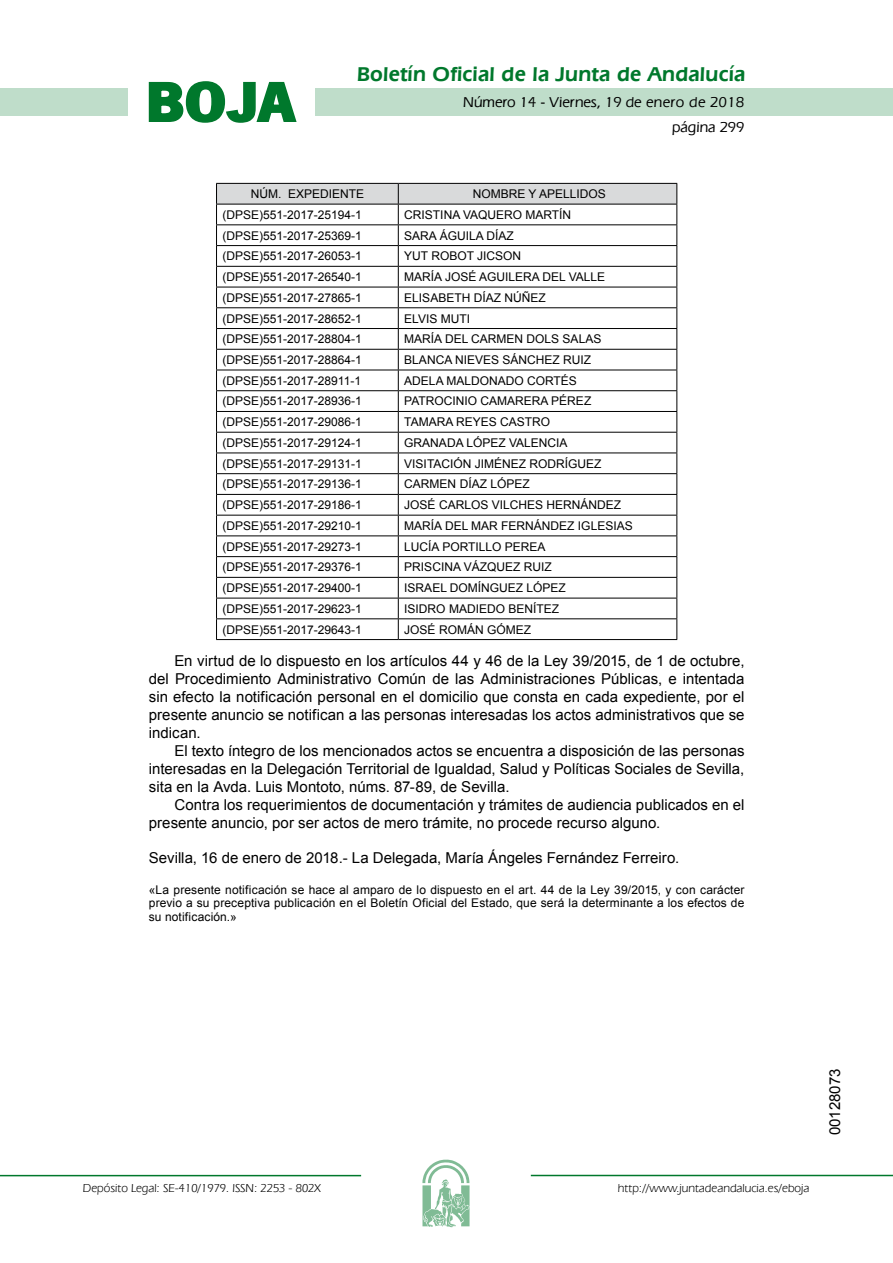
<style>
.page{position:relative;width:893px;height:1263px;background:#fff}
.page>*{position:absolute;margin:0;border:0;box-sizing:border-box;transform-origin:0 0}
.t1{font:700 57.75px "News Got T";color:#00782c;scale:1.14 1}
.t2{font:600 21px "Eras IT Cby BT";letter-spacing:.01em;color:#00782c}
.t3{font:15px/18px "Arial";color:#000;text-align:justify}
.t4{font:500 15px/24.5px "Eras IT Cby BT";color:#000;text-align:right}
.t5{font:12px/13.5px "Arial";color:#000;text-align:justify}
.t6{font:12px "Eras IT Cby BT";color:#000}
</style>
<div class="page">
<div style="left:315px;top:88px;width:577px;height:28px;background:#bfddca"></div>
<div style="left:0;top:88px;width:128px;height:28px;background:#bfddca"></div>
<hr style="left:0;top:1175px;width:361px;height:1px;background:#00782c">
<svg style="left:422px;top:1159px;width:47px;height:68px"></svg>
<hr style="left:531px;top:1175px;width:361px;height:1px;background:#00782c">
<svg style="left:148px;top:81px;width:149px;height:42px"></svg>
<svg style="left:216px;top:183px;width:461px;height:456px"></svg>
<hr style="left:216px;top:639px;width:182px;height:1px;background:#000">
<hr style="left:398px;top:639px;width:279px;height:1px;background:#000">
<h1 class="t1" style="left:145px;top:68px;width:133px">BOJA</h1>
<h2 class="t2" style="left:357px;top:62px;width:390px">Boletín Oficial de la Junta de Andalucía</h2>
<p class="t4" style="left:463px;top:90px;width:283px">Número 14 - Viernes, 19 de enero de 2018 página 299</p>
<p class="t5" style="left:251px;top:187px;width:115px">NÚM. EXPEDIENTE</p>
<p class="t5" style="left:472px;top:187px;width:134px">NOMBRE Y APELLIDOS</p>
<p class="t5" style="left:222px;top:208px;width:141px">(DPSE)551-2017-25194-1</p>
<p class="t5" style="left:404px;top:208px;width:168px">CRISTINA VAQUERO MARTÍN</p>
<p class="t5" style="left:222px;top:229px;width:141px">(DPSE)551-2017-25369-1</p>
<p class="t5" style="left:404px;top:229px;width:111px">SARA ÁGUILA DÍAZ</p>
<p class="t5" style="left:222px;top:249px;width:141px">(DPSE)551-2017-26053-1</p>
<p class="t5" style="left:404px;top:249px;width:118px">YUT ROBOT JICSON</p>
<p class="t5" style="left:222px;top:270px;width:141px">(DPSE)551-2017-26540-1</p>
<p class="t5" style="left:404px;top:270px;width:202px">MARÍA JOSÉ AGUILERA DEL VALLE</p>
<p class="t5" style="left:222px;top:291px;width:141px">(DPSE)551-2017-27865-1</p>
<p class="t5" style="left:404px;top:291px;width:143px">ELISABETH DÍAZ NÚÑEZ</p>
<p class="t5" style="left:222px;top:312px;width:141px">(DPSE)551-2017-28652-1</p>
<p class="t5" style="left:404px;top:312px;width:67px">ELVIS MUTI</p>
<p class="t5" style="left:222px;top:332px;width:141px">(DPSE)551-2017-28804-1</p>
<p class="t5" style="left:404px;top:332px;width:198px">MARÍA DEL CARMEN DOLS SALAS</p>
<p class="t5" style="left:222px;top:353px;width:141px">(DPSE)551-2017-28864-1</p>
<p class="t5" style="left:404px;top:353px;width:188px">BLANCA NIEVES SÁNCHEZ RUIZ</p>
<p class="t5" style="left:222px;top:374px;width:140px">(DPSE)551-2017-28911-1</p>
<p class="t5" style="left:404px;top:374px;width:174px">ADELA MALDONADO CORTÉS</p>
<p class="t5" style="left:222px;top:395px;width:141px">(DPSE)551-2017-28936-1</p>
<p class="t5" style="left:404px;top:395px;width:188px">PATROCINIO CAMARERA PÉREZ</p>
<p class="t5" style="left:222px;top:415px;width:141px">(DPSE)551-2017-29086-1</p>
<p class="t5" style="left:404px;top:415px;width:147px">TAMARA REYES CASTRO</p>
<p class="t5" style="left:222px;top:436px;width:141px">(DPSE)551-2017-29124-1</p>
<p class="t5" style="left:404px;top:436px;width:165px">GRANADA LÓPEZ VALENCIA</p>
<p class="t5" style="left:222px;top:457px;width:141px">(DPSE)551-2017-29131-1</p>
<p class="t5" style="left:404px;top:457px;width:199px">VISITACIÓN JIMÉNEZ RODRÍGUEZ</p>
<p class="t5" style="left:222px;top:478px;width:141px">(DPSE)551-2017-29136-1</p>
<p class="t5" style="left:404px;top:478px;width:127px">CARMEN DÍAZ LÓPEZ</p>
<p class="t5" style="left:222px;top:498px;width:141px">(DPSE)551-2017-29186-1</p>
<p class="t5" style="left:404px;top:498px;width:218px">JOSÉ CARLOS VILCHES HERNÁNDEZ</p>
<p class="t5" style="left:222px;top:519px;width:141px">(DPSE)551-2017-29210-1</p>
<p class="t5" style="left:404px;top:519px;width:230px">MARÍA DEL MAR FERNÁNDEZ IGLESIAS</p>
<p class="t5" style="left:222px;top:540px;width:141px">(DPSE)551-2017-29273-1</p>
<p class="t5" style="left:404px;top:540px;width:143px">LUCÍA PORTILLO PEREA</p>
<p class="t5" style="left:222px;top:561px;width:141px">(DPSE)551-2017-29376-1</p>
<p class="t5" style="left:404px;top:561px;width:149px">PRISCINA VÁZQUEZ RUIZ</p>
<p class="t5" style="left:222px;top:581px;width:141px">(DPSE)551-2017-29400-1</p>
<p class="t5" style="left:404px;top:581px;width:163px">ISRAEL DOMÍNGUEZ LÓPEZ</p>
<p class="t5" style="left:222px;top:602px;width:141px">(DPSE)551-2017-29623-1</p>
<p class="t5" style="left:404px;top:602px;width:156px">ISIDRO MADIEDO BENÍTEZ</p>
<p class="t5" style="left:222px;top:623px;width:141px">(DPSE)551-2017-29643-1</p>
<p class="t5" style="left:404px;top:623px;width:128px">JOSÉ ROMÁN GÓMEZ</p>
<p class="t3" style="left:149px;top:652px;width:597px;text-indent:26px">En virtud de lo dispuesto en los artículos 44 y 46 de la Ley 39/2015, de 1 de octubre, del Procedimiento Administrativo Común de las Administraciones Públicas, e intentada sin efecto la notificación personal en el domicilio que consta en cada expediente, por el presente anuncio se notifican a las personas interesadas los actos administrativos que se indican.</p>
<p class="t3" style="left:149px;top:742px;width:597px;text-indent:26px">El texto íntegro de los mencionados actos se encuentra a disposición de las personas interesadas en la Delegación Territorial de Igualdad, Salud y Políticas Sociales de Sevilla, sita en la Avda. Luis Montoto, núms. 87-89, de Sevilla.</p>
<p class="t3" style="left:149px;top:796px;width:597px;text-indent:26px">Contra los requerimientos de documentación y trámites de audiencia publicados en el presente anuncio, por ser actos de mero trámite, no procede recurso alguno.</p>
<p class="t3" style="left:149px;top:849px;width:532px">Sevilla, 16 de enero de 2018.- La Delegada, María Ángeles Fernández Ferreiro.</p>
<p class="t5" style="left:149px;top:883px;width:597px">«La presente notificación se hace al amparo de lo dispuesto en el art. 44 de la Ley 39/2015, y con carácter previo a su preceptiva publicación en el Boletín Oficial del Estado, que será la determinante a los efectos de su notificación.»</p>
<p class="t6" style="left:83px;top:1181px;width:239px">Depósito Legal: SE-410/1979. ISSN: 2253 - 802X</p>
<p class="t6" style="left:618px;top:1181px;width:193px">http://www.juntadeandalucia.es/eboja</p>
<p class="t3" style="left:826px;top:1135px;width:68px;rotate:-90deg">00128073</p>
</div>
